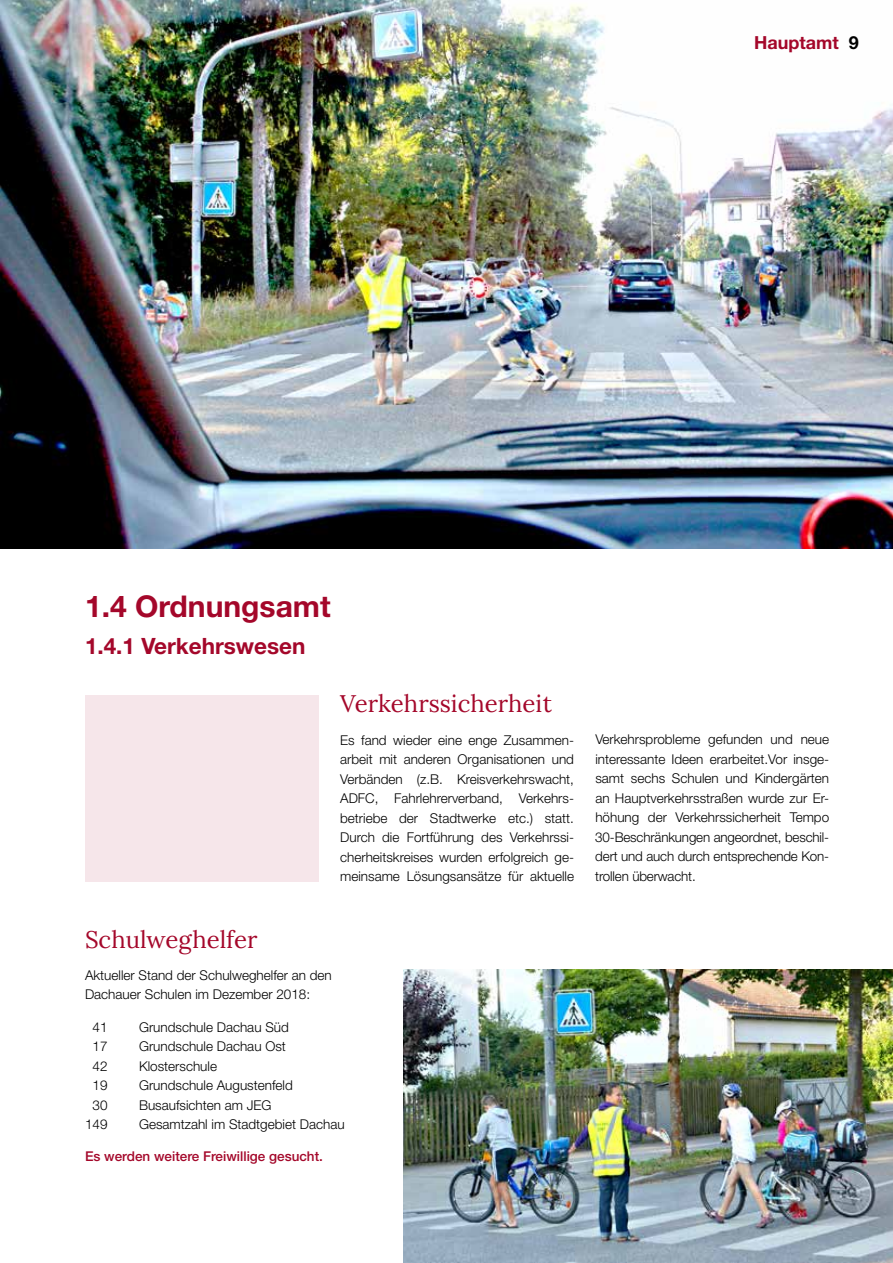
<style>
.page{position:relative;width:893px;height:1263px;background:#fff}
.page>*{position:absolute;margin:0;border:0;box-sizing:border-box;transform-origin:0 0}
.t1{font:700 30px "Helvetica Neue LT Pro";color:#a4072a}
.t2{font:24px "Lora";color:#a4072a}
.t3{font:700 22.5px "Helvetica Neue LT Pro";color:#a4072a}
.t4{font:700 18px "Helvetica Neue LT Pro";color:#a4072a}
.t5{font:300 13.5px/19.5px "Helvetica Neue LT Pro";color:#000;text-align:justify}
.t6{font:500 13.5px "Helvetica Neue LT Pro";color:#a4072a}
.s1{color:#000}
</style>
<div class="page">
<img style="left:0;top:0;width:893px;height:549px">
<img style="left:404px;top:969px;width:489px;height:294px">
<div style="left:85px;top:695px;width:234px;height:186px;background:#f6e6ea"></div>
<h3 class="t4" style="left:754px;top:31px;width:106px">Hauptamt <span class="s1">9</span></h3>
<h1 class="t1" style="left:85px;top:588px;width:247px">1.4 Ordnungsamt</h1>
<h3 class="t3" style="left:85px;top:632px;width:222px">1.4.1 Verkehrswesen</h3>
<h2 class="t2" style="left:340px;top:685px;width:213px">Verkehrssicherheit</h2>
<p class="t5" style="left:340px;top:730px;width:235px">Es fand wieder eine enge Zusammen&shy;arbeit mit anderen Organisationen und Verbänden (z.B. Kreisverkehrswacht, ADFC, Fahrlehrerverband, Verkehrs&shy;betriebe der Stadtwerke etc.) statt.<br>Durch die Fortführung des Verkehrssi&shy;cherheitskreises wurden erfolgreich ge&shy;meinsame Lösungsansätze für aktuelle</p>
<p class="t5" style="left:595px;top:729px;width:235px">Verkehrsprobleme gefunden und neue interessante Ideen erarbeitet.Vor insge&shy;samt sechs Schulen und Kindergärten an Hauptverkehrsstraßen wurde zur Er&shy;höhung der Verkehrssicherheit Tempo 30-Beschränkungen angeordnet, beschil&shy;dert und auch durch entsprechende Kon&shy;trollen überwacht.</p>
<h2 class="t2" style="left:85px;top:921px;width:174px">Schulweghelfer</h2>
<p class="t5" style="left:85px;top:965px;width:248px">Aktueller Stand der Schulweghelfer an den<br>Dachauer Schulen im Dezember 2018:</p>
<p class="t5" style="left:93px;top:1017px;width:17px">41</p>
<p class="t5" style="left:139px;top:1017px;width:151px">Grundschule Dachau Süd</p>
<p class="t5" style="left:93px;top:1036px;width:17px">17</p>
<p class="t5" style="left:139px;top:1036px;width:148px">Grundschule Dachau Ost</p>
<p class="t5" style="left:93px;top:1056px;width:17px">42</p>
<p class="t5" style="left:139px;top:1056px;width:80px">Klosterschule</p>
<p class="t5" style="left:93px;top:1075px;width:17px">19</p>
<p class="t5" style="left:139px;top:1075px;width:155px">Grundschule Augustenfeld</p>
<p class="t5" style="left:93px;top:1095px;width:17px">30</p>
<p class="t5" style="left:139px;top:1095px;width:134px">Busaufsichten am JEG</p>
<p class="t5" style="left:85px;top:1114px;width:24px">149</p>
<p class="t5" style="left:139px;top:1114px;width:207px">Gesamtzahl im Stadtgebiet Dachau</p>
<p class="t6" style="left:85px;top:1148px;width:239px">Es werden weitere Freiwillige gesucht.</p>
</div>
